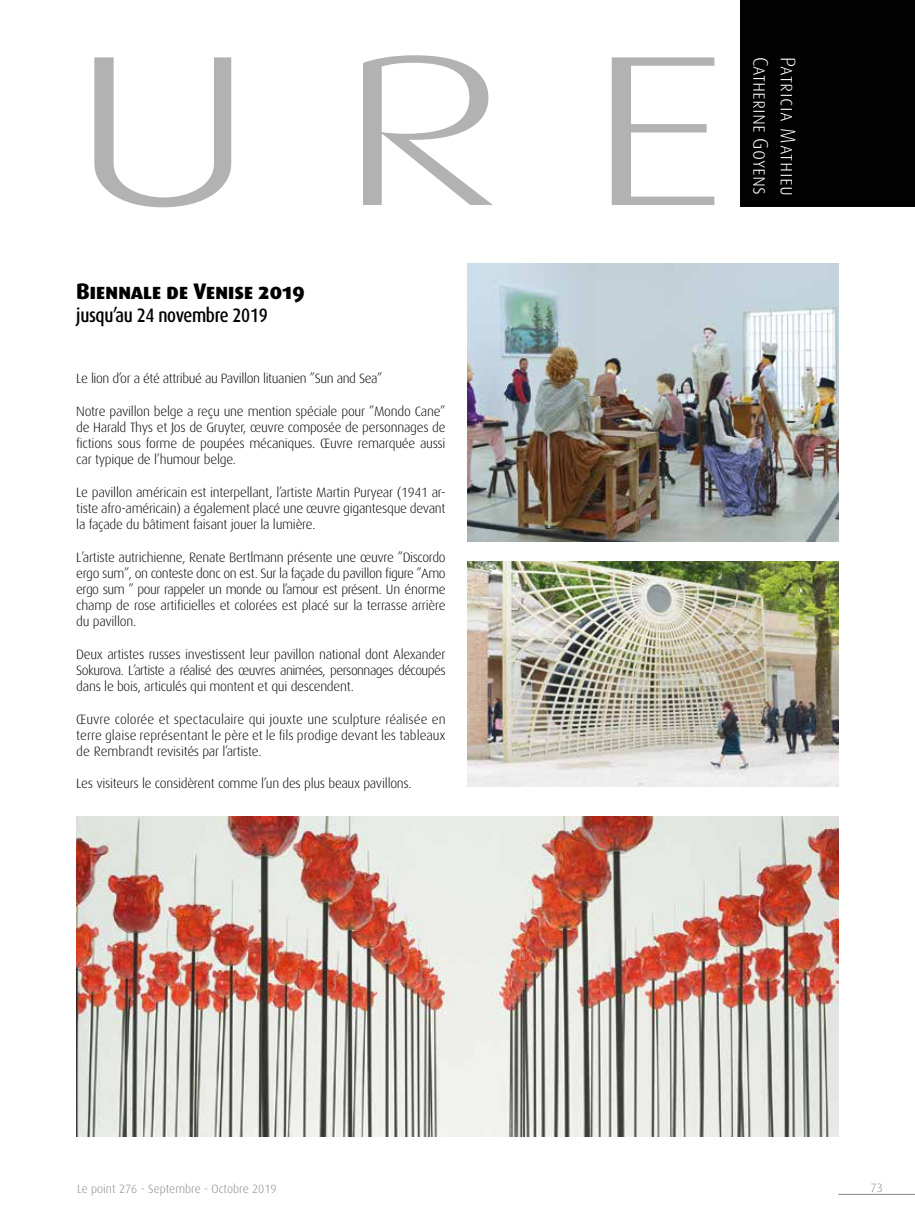
<style>
.page{position:relative;width:915px;height:1212px;background:#fff}
.page>*{position:absolute;margin:0;border:0;box-sizing:border-box;transform-origin:0 0}
.t1{font:300 214.5px "Dax";color:#b3b2b2;scale:1.58 1}
.t2{font:22.5px "Dax Extra Bold Caps";letter-spacing:-.02em;color:#000}
.t3{font:21px/27px "Dax Light Caps";color:#fff;scale:.95 1}
.t4{font:500 19.5px "Dax";letter-spacing:-.02em;color:#000;scale:.85 1}
.t5{font:300 13.5px/16.2px "Dax";letter-spacing:-.02em;color:#000;text-align:justify}
.t6{font:300 12px "Dax";color:#878787}
</style>
<div class="page">
<hr style="left:838px;top:1194px;width:76px;height:1px;background:#878787">
<div style="left:740px;top:0;width:174px;height:207px;background:#020203"></div>
<img style="left:467px;top:561px;width:371px;height:226px">
<img style="left:467px;top:264px;width:371px;height:277px">
<img style="left:76px;top:816px;width:762px;height:320px">
<h1 class="t1" style="left:66px;top:13px;width:421px">U R E</h1>
<h3 class="t3" style="left:800px;top:57px;width:148px;rotate:90deg">Patricia Mathieu<br>Catherine Goyens</h3>
<h2 class="t2" style="left:76px;top:278px;width:230px">Biennale de Venise 2019</h2>
<h3 class="t4" style="left:76px;top:304px;width:227px">jusqu’au 24 novembre 2019</h3>
<p class="t5" style="left:76px;top:371px;width:307px">Le lion d’or a été attribué au Pavillon lituanien ”Sun and Sea”</p>
<p class="t5" style="left:76px;top:403px;width:371px">Notre pavillon belge a reçu une mention spéciale pour ”Mondo Cane” de Harald Thys et Jos de Gruyter, œuvre composée de personnages de fictions sous forme de poupées mécaniques. Œuvre remarquée aussi car typique de l’humour belge.</p>
<p class="t5" style="left:76px;top:484px;width:371px">Le pavillon américain est interpellant, l’artiste Martin Puryear (1941 ar&shy;tiste afro-américain) a également placé une œuvre gigantesque devant la façade du bâtiment faisant jouer la lumière.</p>
<p class="t5" style="left:76px;top:549px;width:371px">L’artiste autrichienne, Renate Bertlmann présente une œuvre ”Discordo ergo sum”, on conteste donc on est. Sur la façade du pavillon figure ”Amo ergo sum ” pour rappeler un monde ou l’amour est présent. Un énorme champ de rose artificielles et colorées est placé sur la terrasse arrière du pavillon.</p>
<p class="t5" style="left:76px;top:646px;width:371px">Deux artistes russes investissent leur pavillon national dont Alexander Sokurova. L’artiste a réalisé des œuvres animées, personnages découpés dans le bois, articulés qui montent et qui descendent.</p>
<p class="t5" style="left:76px;top:711px;width:371px">Œuvre colorée et spectaculaire qui jouxte une sculpture réalisée en terre glaise représentant le père et le fils prodige devant les tableaux de Rembrandt revisités par l’artiste.</p>
<p class="t5" style="left:76px;top:776px;width:337px">Les visiteurs le considèrent comme l’un des plus beaux pavillons.</p>
<p class="t6" style="left:77px;top:1182px;width:201px">Le point 276 - Septembre - Octobre 2019</p>
<p class="t6" style="left:870px;top:1181px;width:14px">73</p>
</div>
